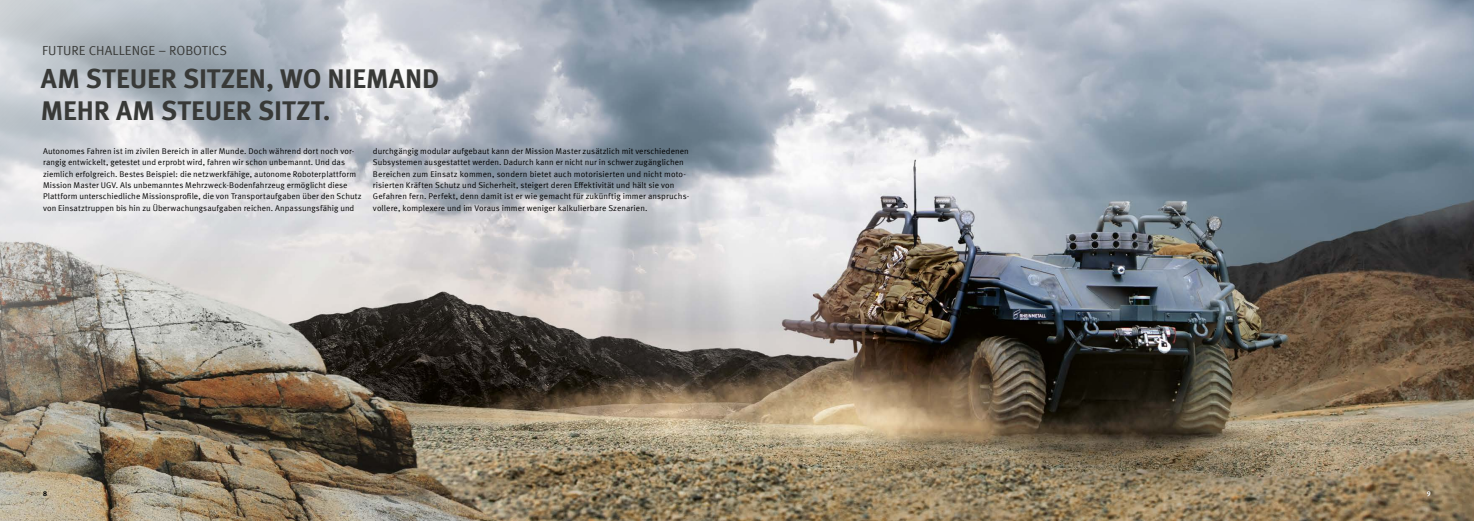
<style>
.page{position:relative;width:1474px;height:521px;background:#fff}
.page>*{position:absolute;margin:0;border:0;box-sizing:border-box;transform-origin:0 0}
.t1{font:700 27.12px/32.2px "Meta Offc Pro";color:#383937}
.t2{font:13.12px "Meta Offc Pro Norm";color:#383937}
.t3{font:8.31px/11.4px "Meta Offc Pro Norm";letter-spacing:.01em;color:#000}
.t4{font:700 7px "Meta Offc Pro";color:#000}
.t5{font:700 7px "Meta Offc Pro";color:#fff}
</style>
<div class="page">
<img style="left:528px;top:0;width:945px;height:521px">
<svg style="left:0;top:0;width:528px;height:521px;background:#a5a19b"></svg>
<svg style="left:298px;top:112px;width:439px;height:148px;background:#b8bdc4"></svg>
<h2 class="t2" style="left:42px;top:41px;width:186px">FUTURE CHALLENGE – ROBOTICS</h2>
<h1 class="t1" style="left:41px;top:60px;width:400px">AM STEUER SITZEN, WO NIEMAND<br>MEHR AM STEUER SITZT.</h1>
<p class="t3" style="left:43px;top:145px;width:320px">Autonomes Fahren ist im zivilen Bereich in aller Munde. Doch während dort noch vor&shy;rangig entwickelt, getestet und erprobt wird, fahren wir schon unbemannt. Und das ziemlich erfolgreich. Bestes Beispiel: die netzwerkfähige, autonome Roboterplattform Mission Master UGV. Als unbemanntes Mehrzweck-Bodenfahrzeug ermöglicht diese Plattform unterschiedliche Missionsprofile, die von Transportaufgaben über den Schutz von Einsatztruppen bis hin zu Überwachungsaufgaben reichen. Anpassungsfähig und</p>
<p class="t3" style="left:373px;top:145px;width:318px">durchgängig modular aufgebaut kann der Mission Master zusätzlich mit verschiedenen Subsystemen ausgestattet werden. Dadurch kann er nicht nur in schwer zugänglichen Bereichen zum Einsatz kommen, sondern bietet auch motorisierten und nicht moto&shy;risierten Kräften Schutz und Sicherheit, steigert deren Effektivität und hält sie von Gefahren fern. Perfekt, denn damit ist er wie gemacht für zukünftig immer anspruchs&shy;vollere, komplexere und im Voraus immer weniger kalkulierbare Szenarien.</p>
<p class="t4" style="left:43px;top:488px;width:5px">8</p>
<p class="t5" style="left:1426px;top:488px;width:5px">9</p>
</div>
